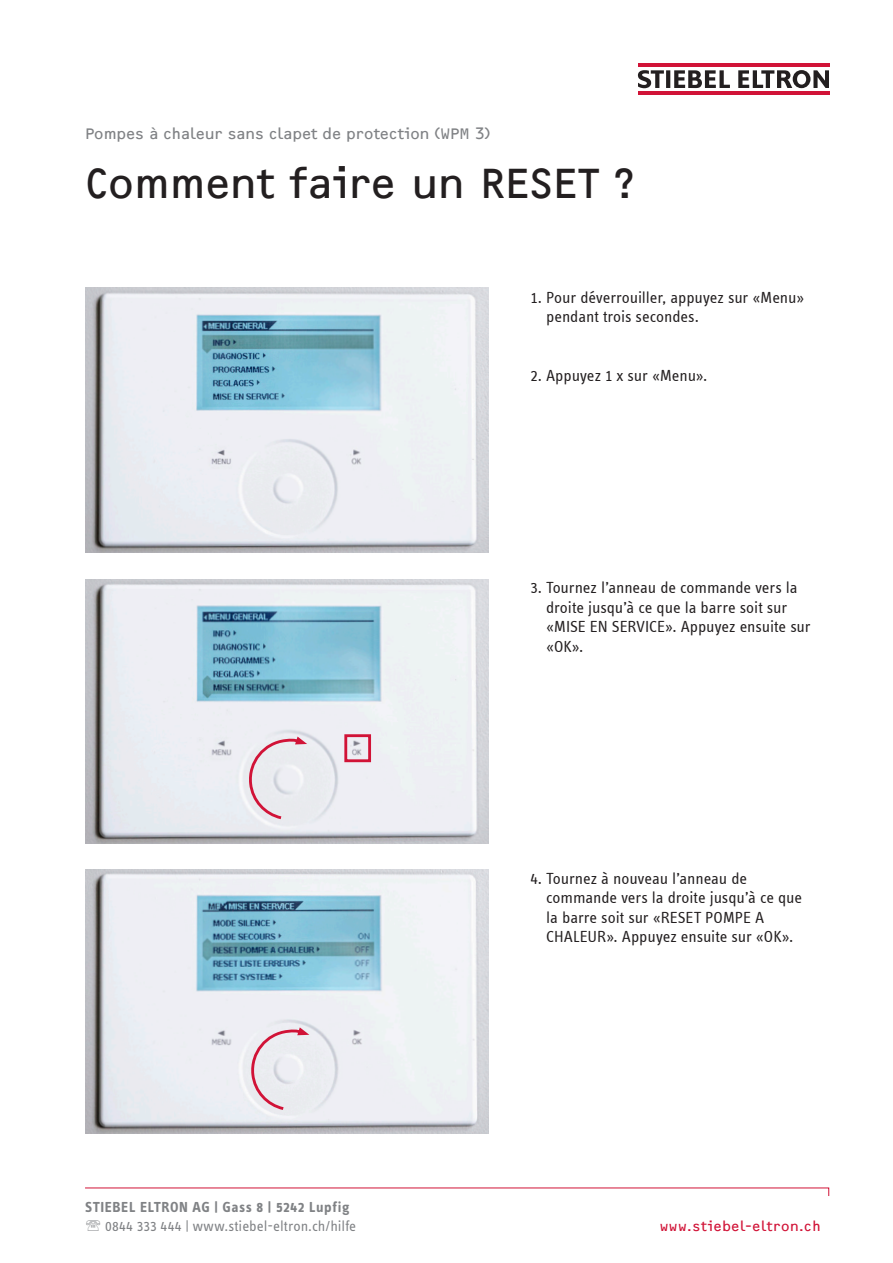
<style>
.page{position:relative;width:893px;height:1263px;background:#fff}
.page>*{position:absolute;margin:0;border:0;box-sizing:border-box;transform-origin:0 0}
.t1{font:43.5px "F2 FOCR Bczyk Com";color:#231f20}
.t2{font:16.5px/19.5px "STE Info Office";letter-spacing:-.005em;color:#231f20}
.t3{font:15.75px "F2 FOCR Bczyk Com";color:#808285}
.t4{font:15px "STE Info Text";letter-spacing:.01em;color:#808285}
.t5{font:700 15px "STE Info Text";letter-spacing:.035em;color:#808285}
.t6{font:14.25px "F2 FOCR Bczyk Com";letter-spacing:.045em;color:#d11337}
</style>
<div class="page">
<img style="left:85px;top:579px;width:404px;height:264px">
<hr style="left:638px;top:64px;width:191px;height:3px;background:#d11337">
<hr style="left:638px;top:91px;width:191px;height:4px;background:#d11337">
<svg style="left:674px;top:70px;width:56px;height:18px"></svg>
<svg style="left:666px;top:70px;width:4px;height:18px"></svg>
<svg style="left:738px;top:70px;width:91px;height:18px"></svg>
<svg style="left:638px;top:70px;width:26px;height:18px"></svg>
<svg style="left:85px;top:1187px;width:745px;height:9px"></svg>
<svg style="left:248px;top:736px;width:59px;height:85px"></svg>
<img style="left:85px;top:288px;width:404px;height:264px">
<img style="left:85px;top:870px;width:404px;height:264px">
<svg style="left:251px;top:1027px;width:58px;height:85px"></svg>
<div style="left:344px;top:734px;width:27px;height:28px;border:3px solid #d11337"></div>
<p class="t3" style="left:85px;top:125px;width:407px">Pompes à chaleur sans clapet de protection (WPM 3)</p>
<h1 class="t1" style="left:85px;top:158px;width:551px">Comment faire un RESET ?</h1>
<p class="t2" style="left:546px;top:287px;width:260px;text-indent:-16px">1. Pour déverrouiller, appuyez sur «Menu» pendant trois secondes.</p>
<p class="t2" style="left:530px;top:365px;width:178px">2. Appuyez 1 x sur «Menu».</p>
<p class="t2" style="left:546px;top:578px;width:266px;text-indent:-16px">3. Tournez l’anneau de commande vers la droite jusqu’à ce que la barre soit sur «MISE EN SERVICE». Appuyez ensuite sur «OK».</p>
<p class="t2" style="left:546px;top:868px;width:257px;text-indent:-16px">4. Tournez à nouveau l’anneau de commande vers la droite jusqu’à ce que la barre soit sur «RESET POMPE A CHALEUR». Appuyez ensuite sur «OK».</p>
<p class="t5" style="left:85px;top:1198px;width:266px">STIEBEL ELTRON AG | Gass 8 | 5242 Lupfig</p>
<p class="t4" style="left:105px;top:1218px;width:253px">0844 333 444 | www.stiebel-eltron.ch/hilfe</p>
<p class="t6" style="left:660px;top:1218px;width:163px">www.stiebel-eltron.ch</p>
</div>
